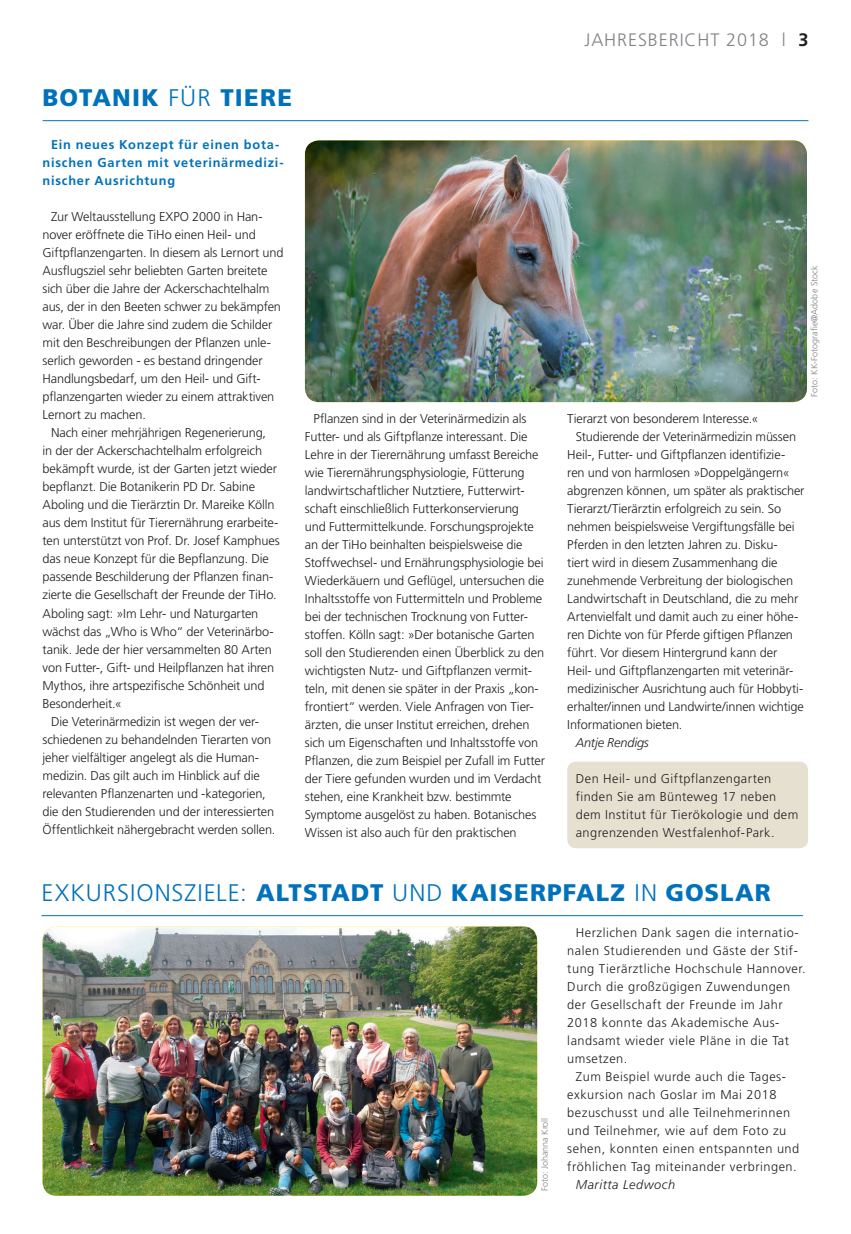
<style>
.page{position:relative;width:851px;height:1234px;background:#fff}
.page>*{position:absolute;margin:0;border:0;box-sizing:border-box;transform-origin:0 0}
.t1{font:900 24px "Frutiger";letter-spacing:.04em;color:#0072bc}
.t2{font:300 18px "Frutiger";letter-spacing:.05em;color:#808285}
.t3{font:300 12.75px/18px "Frutiger";letter-spacing:-.01em;color:#231f20}
.t4{font:300 12.75px "Frutiger";letter-spacing:.04em;color:#231f20}
.t5{font:300 12.75px/18px "Frutiger";letter-spacing:.035em;color:#231f20}
.t6{font:700 12.75px/18px "Frutiger";letter-spacing:.06em;color:#0072bc}
.t7{font:italic 300 12.75px "Frutiger";letter-spacing:.04em;color:#231f20}
.t8{font:italic 300 12.75px "Frutiger";letter-spacing:-.015em;color:#231f20}
.t9{font:300 9px "Frutiger";color:#808285}
.s1{font-weight:700;color:#231f20}
.s2{font-weight:300}
</style>
<div class="page">
<hr style="left:43px;top:120px;width:765px;height:1px;background:#0072bc">
<div style="left:567px;top:761px;width:241px;height:87px;background:#e6e0d1;border-radius:9px"></div>
<hr style="left:41px;top:915px;width:762px;height:1px;background:#0072bc">
<img style="left:43px;top:926px;width:494px;height:269px">
<img style="left:305px;top:140px;width:501px;height:262px">
<h2 class="t2" style="left:584px;top:30px;width:221px">JAHRESBERICHT 2018 l <span class="s1">3</span></h2>
<h1 class="t1" style="left:43px;top:83px;width:251px">BOTANIK <span class="s2">FÜR</span> TIERE</h1>
<p class="t6" style="left:43px;top:135px;width:242px;text-indent:9px">Ein neues Konzept für einen bota&shy;nischen Garten mit veterinärmedizi&shy;nischer Ausrichtung</p>
<p class="t3" style="left:43px;top:208px;width:242px;text-indent:9px">Zur Weltausstellung EXPO 2000 in Han&shy;nover eröffnete die TiHo einen Heil- und Giftpflanzengarten. In diesem als Lernort und Ausflugsziel sehr beliebten Garten breitete sich über die Jahre der Ackerschachtelhalm aus, der in den Beeten schwer zu bekämpfen war. Über die Jahre sind zudem die Schilder mit den Beschreibungen der Pflanzen unle&shy;serlich geworden - es bestand dringender Handlungsbedarf, um den Heil- und Gift&shy;pflanzengarten wieder zu einem attraktiven Lernort zu machen.</p>
<p class="t3" style="left:51px;top:424px;width:216px">Nach einer mehrjährigen Regenerierung,</p>
<p class="t3" style="left:43px;top:442px;width:221px">in der der Ackerschachtelhalm erfolgreich</p>
<p class="t3" style="left:43px;top:460px;width:236px">bekämpft wurde, ist der Garten jetzt wieder</p>
<p class="t3" style="left:43px;top:478px;width:214px">bepflanzt. Die Botanikerin PD Dr. Sabine</p>
<p class="t3" style="left:43px;top:496px;width:233px">Aboling und die Tierärztin Dr. Mareike Kölln</p>
<p class="t3" style="left:43px;top:514px;width:237px">aus dem Institut für Tierernährung erarbeite-</p>
<p class="t3" style="left:43px;top:532px;width:239px">ten unterstützt von Prof. Dr. Josef Kamphues</p>
<p class="t3" style="left:43px;top:550px;width:228px">das neue Konzept für die Bepflanzung. Die</p>
<p class="t3" style="left:43px;top:568px;width:232px">passende Beschilderung der Pflanzen finan-</p>
<p class="t3" style="left:43px;top:586px;width:236px">zierte die Gesellschaft der Freunde der TiHo.</p>
<p class="t3" style="left:43px;top:604px;width:217px">Aboling sagt: »Im Lehr- und Naturgarten</p>
<p class="t3" style="left:43px;top:622px;width:232px">wächst das „Who is Who“ der Veterinärbo-</p>
<p class="t3" style="left:43px;top:640px;width:231px">tanik. Jede der hier versammelten 80 Arten</p>
<p class="t3" style="left:43px;top:658px;width:233px">von Futter-, Gift- und Heilpflanzen hat ihren</p>
<p class="t3" style="left:43px;top:676px;width:223px">Mythos, ihre artspezifische Schönheit und</p>
<p class="t3" style="left:43px;top:694px;width:81px">Besonderheit.«</p>
<p class="t3" style="left:51px;top:712px;width:209px">Die Veterinärmedizin ist wegen der ver-</p>
<p class="t3" style="left:43px;top:730px;width:230px">schiedenen zu behandelnden Tierarten von</p>
<p class="t3" style="left:43px;top:748px;width:218px">jeher vielfältiger angelegt als die Human-</p>
<p class="t3" style="left:43px;top:766px;width:219px">medizin. Das gilt auch im Hinblick auf die</p>
<p class="t3" style="left:43px;top:784px;width:225px">relevanten Pflanzenarten und -kategorien,</p>
<p class="t3" style="left:43px;top:802px;width:233px">die den Studierenden und der interessierten</p>
<p class="t3" style="left:43px;top:820px;width:234px">Öffentlichkeit nähergebracht werden sollen.</p>
<p class="t9" style="left:809px;top:396px;width:133px;rotate:-90deg">Foto: KK-Fotografie@Adobe Stock</p>
<p class="t3" style="left:305px;top:409px;width:241px;text-indent:9px">Pflanzen sind in der Veterinärmedizin als Futter- und als Giftpflanze interessant. Die Lehre in der Tierernährung umfasst Bereiche wie Tierernährungsphysiologie, Fütterung landwirtschaftlicher Nutztiere, Futterwirt&shy;schaft einschließlich Futterkonservierung<br>und Futtermittelkunde. Forschungsprojekte an der TiHo beinhalten beispielsweise die Stoffwechsel- und Ernährungsphysiologie bei Wiederkäuern und Geflügel, untersuchen die Inhaltsstoffe von Futtermitteln und Probleme bei der technischen Trocknung von Futter&shy;stoffen. Kölln sagt: »Der botanische Garten soll den Studierenden einen Überblick zu den wichtigsten Nutz- und Giftpflanzen vermit&shy;teln, mit denen sie später in der Praxis „kon&shy;frontiert“ werden. Viele Anfragen von Tier&shy;ärzten, die unser Institut erreichen, drehen sich um Eigenschaften und Inhaltsstoffe von Pflanzen, die zum Beispiel per Zufall im Futter der Tiere gefunden wurden und im Verdacht stehen, eine Krankheit bzw. bestimmte Symptome ausgelöst zu haben. Botanisches Wissen ist also auch für den praktischen</p>
<p class="t3" style="left:567px;top:409px;width:193px">Tierarzt von besonderem Interesse.«</p>
<p class="t3" style="left:575px;top:427px;width:222px">Studierende der Veterinärmedizin müssen</p>
<p class="t3" style="left:567px;top:445px;width:219px">Heil-, Futter- und Giftpflanzen identifizie-</p>
<p class="t3" style="left:567px;top:463px;width:224px">ren und von harmlosen »Doppelgängern«</p>
<p class="t3" style="left:567px;top:481px;width:239px">abgrenzen können, um später als praktischer</p>
<p class="t3" style="left:567px;top:499px;width:215px">Tierarzt/Tierärztin erfolgreich zu sein. So</p>
<p class="t3" style="left:567px;top:517px;width:229px">nehmen beispielsweise Vergiftungsfälle bei</p>
<p class="t3" style="left:567px;top:535px;width:212px">Pferden in den letzten Jahren zu. Disku-</p>
<p class="t3" style="left:567px;top:553px;width:212px">tiert wird in diesem Zusammenhang die</p>
<p class="t3" style="left:567px;top:571px;width:227px">zunehmende Verbreitung der biologischen</p>
<p class="t3" style="left:567px;top:589px;width:232px">Landwirtschaft in Deutschland, die zu mehr</p>
<p class="t3" style="left:567px;top:607px;width:232px">Artenvielfalt und damit auch zu einer höhe-</p>
<p class="t3" style="left:567px;top:625px;width:227px">ren Dichte von für Pferde giftigen Pflanzen</p>
<p class="t3" style="left:567px;top:643px;width:211px">führt. Vor diesem Hintergrund kann der</p>
<p class="t3" style="left:567px;top:661px;width:227px">Heil- und Giftpflanzengarten mit veterinär-</p>
<p class="t3" style="left:567px;top:679px;width:237px">medizinischer Ausrichtung auch für Hobbyti-</p>
<p class="t3" style="left:567px;top:697px;width:238px">erhalter/innen und Landwirte/innen wichtige</p>
<p class="t3" style="left:567px;top:715px;width:117px">Informationen bieten.</p>
<p class="t8" style="left:575px;top:735px;width:75px">Antje Rendigs</p>
<p class="t5" style="left:575px;top:769px;width:224px">Den Heil- und Giftpflanzengarten finden Sie am Bünteweg 17 neben dem Institut für Tierökologie und dem angrenzenden Westfalenhof-Park.</p>
<h1 class="t1" style="left:41px;top:877px;width:730px"><span class="s2">EXKURSIONSZIELE:</span> ALTSTADT <span class="s2">UND</span> KAISERPFALZ <span class="s2">IN</span> GOSLAR</h1>
<p class="t9" style="left:539px;top:1191px;width:75px;rotate:-90deg">Foto: Johanna Kroll</p>
<p class="t4" style="left:575px;top:924px;width:224px">Herzlichen Dank sagen die internatio-</p>
<p class="t4" style="left:567px;top:942px;width:232px">nalen Studierenden und Gäste der Stif-</p>
<p class="t4" style="left:567px;top:960px;width:240px">tung Tierärztliche Hochschule Hannover.</p>
<p class="t4" style="left:567px;top:978px;width:224px">Durch die großzügigen Zuwendungen</p>
<p class="t4" style="left:567px;top:996px;width:217px">der Gesellschaft der Freunde im Jahr</p>
<p class="t4" style="left:567px;top:1014px;width:214px">2018 konnte das Akademische Aus-</p>
<p class="t4" style="left:567px;top:1032px;width:223px">landsamt wieder viele Pläne in die Tat</p>
<p class="t4" style="left:567px;top:1050px;width:62px">umsetzen.</p>
<p class="t4" style="left:575px;top:1068px;width:212px">Zum Beispiel wurde auch die Tages-</p>
<p class="t4" style="left:567px;top:1086px;width:211px">exkursion nach Goslar im Mai 2018</p>
<p class="t4" style="left:567px;top:1104px;width:224px">bezuschusst und alle Teilnehmerinnen</p>
<p class="t4" style="left:567px;top:1122px;width:220px">und Teilnehmer, wie auf dem Foto zu</p>
<p class="t4" style="left:567px;top:1140px;width:233px">sehen, konnten einen entspannten und</p>
<p class="t4" style="left:567px;top:1158px;width:231px">fröhlichen Tag miteinander verbringen.</p>
<p class="t7" style="left:575px;top:1176px;width:101px">Maritta Ledwoch</p>
</div>
